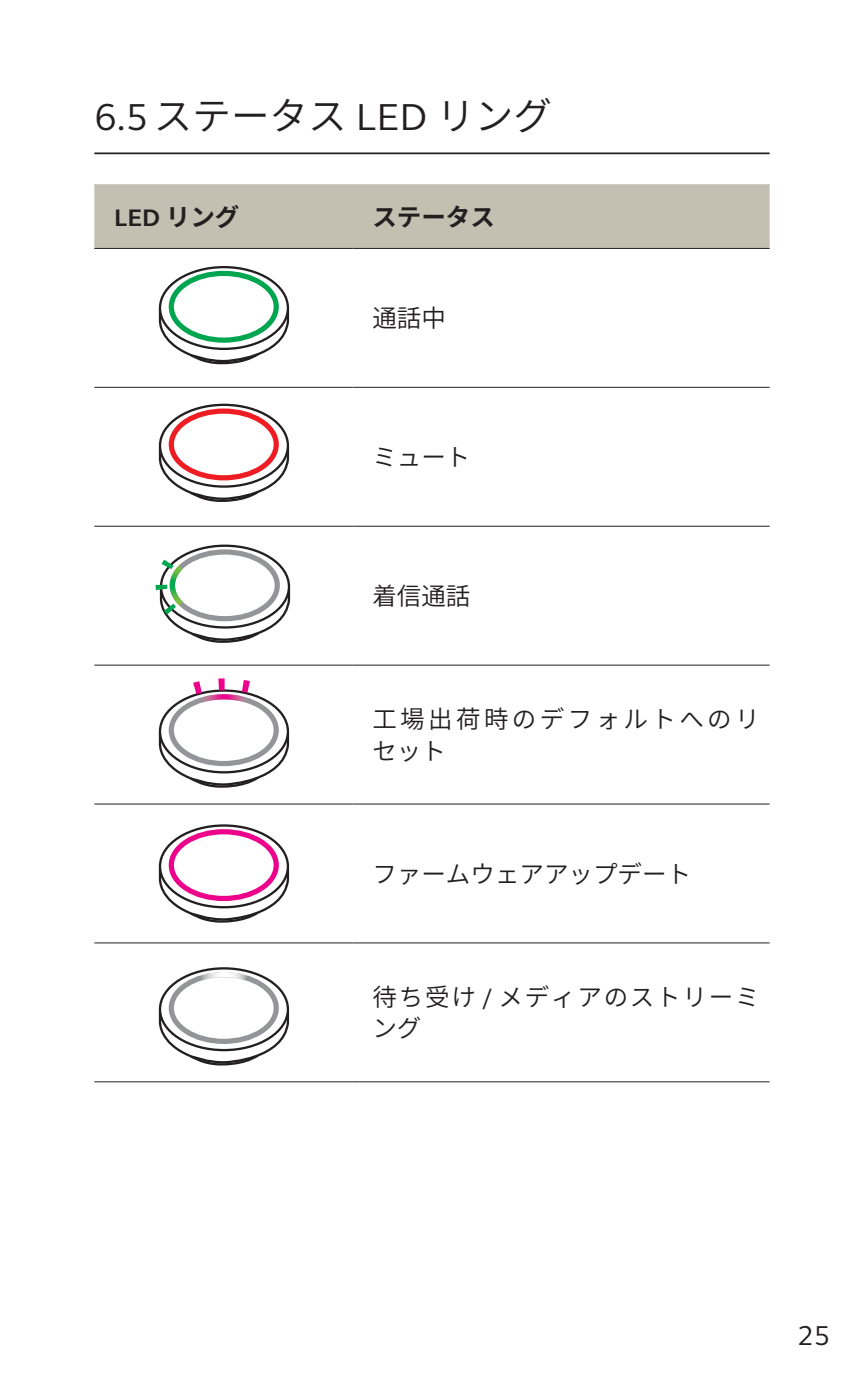
<style>
.page{position:relative;width:864px;height:1389px;background:#fff}
.page>*{position:absolute;margin:0;border:0;box-sizing:border-box;transform-origin:0 0}
.t1{font:38.5px "Source Han Sans";color:#231f20}
.t2{font:28px "GN Elliot";color:#231f20}
.Body_text{font:24.5px/31.5px "Source Han Sans";letter-spacing:.075em;color:#231f20}
.Body_text-2{font:24.5px/31.5px "Source Han Sans";letter-spacing:.14em;color:#231f20}
.Body_text-3{font:24.5px "Source Han Sans";color:#231f20}
.Table_heading{font:700 24.5px "GN Elliot";color:#231f20}
.Table_heading-2{font:700 24.5px "Source Han Sans";color:#231f20}
.s1{font-family:"GN Elliot"}
.s2{font-family:"Source Han Sans"}
</style>
<div class="page">
<hr style="left:94px;top:152px;width:675px;height:2px;background:#231f20">
<div style="left:94px;top:184px;width:675px;height:64px;background:#c3bfb1"></div>
<hr style="left:94px;top:248px;width:258px;height:1px;background:#231f20">
<hr style="left:352px;top:248px;width:417px;height:1px;background:#231f20">
<hr style="left:94px;top:387px;width:258px;height:1px;background:#231f20">
<hr style="left:352px;top:387px;width:417px;height:1px;background:#231f20">
<hr style="left:94px;top:526px;width:258px;height:1px;background:#231f20">
<hr style="left:352px;top:526px;width:417px;height:1px;background:#231f20">
<hr style="left:94px;top:665px;width:258px;height:1px;background:#231f20">
<hr style="left:352px;top:665px;width:417px;height:1px;background:#231f20">
<hr style="left:94px;top:803px;width:258px;height:2px;background:#231f20">
<hr style="left:352px;top:803px;width:417px;height:2px;background:#231f20">
<hr style="left:94px;top:942px;width:258px;height:2px;background:#231f20">
<hr style="left:352px;top:942px;width:417px;height:2px;background:#231f20">
<hr style="left:94px;top:1081px;width:258px;height:1px;background:#231f20">
<hr style="left:352px;top:1081px;width:417px;height:1px;background:#231f20">
<svg style="left:158px;top:307px;width:132px;height:58px"></svg>
<svg style="left:160px;top:267px;width:128px;height:82px"></svg>
<div style="left:159px;top:266px;width:130px;height:84px;border:2px solid #231f20;border-radius:50%"></div>
<div style="left:169px;top:271px;width:110px;height:72px;border:5px solid #00a54f;border-radius:50%"></div>
<svg style="left:158px;top:445px;width:132px;height:57px"></svg>
<svg style="left:160px;top:405px;width:128px;height:82px"></svg>
<div style="left:159px;top:404px;width:130px;height:84px;border:2px solid #231f20;border-radius:50%"></div>
<div style="left:169px;top:409px;width:110px;height:71px;border:5px solid #ee1d23;border-radius:50%"></div>
<svg style="left:161px;top:546px;width:128px;height:81px"></svg>
<div style="left:170px;top:549px;width:110px;height:72px;border:5px solid #939598;border-radius:50%"></div>
<svg style="left:155px;top:560px;width:136px;height:83px"></svg>
<svg style="left:158px;top:731px;width:132px;height:57px"></svg>
<svg style="left:160px;top:691px;width:128px;height:81px"></svg>
<div style="left:169px;top:694px;width:110px;height:72px;border:5px solid #939598;border-radius:50%"></div>
<svg style="left:193px;top:678px;width:57px;height:25px"></svg>
<svg style="left:158px;top:866px;width:132px;height:57px"></svg>
<svg style="left:160px;top:826px;width:128px;height:81px"></svg>
<div style="left:159px;top:824px;width:130px;height:84px;border:2px solid #231f20;border-radius:50%"></div>
<div style="left:169px;top:829px;width:110px;height:72px;border:5px solid #ed028c;border-radius:50%"></div>
<svg style="left:158px;top:1008px;width:132px;height:58px"></svg>
<svg style="left:160px;top:968px;width:128px;height:82px"></svg>
<div style="left:159px;top:967px;width:130px;height:84px;border:2px solid #231f20;border-radius:50%"></div>
<div style="left:169px;top:972px;width:110px;height:72px;border:5px solid #939598;border-radius:50%"></div>
<svg style="left:200px;top:972px;width:47px;height:9px"></svg>
<p class="t1" style="left:94px;top:94px;width:459px"><span class="s1">6.5</span> ステータス <span class="s1">LED</span> リング</p>
<p class="Table_heading" style="left:114px;top:201px;width:127px">LED <span class="s2">リング</span></p>
<p class="Table_heading-2" style="left:372px;top:203px;width:124px">ステータス</p>
<p class="Body_text" style="left:372px;top:303px;width:75px">通話中</p>
<p class="Body_text" style="left:372px;top:442px;width:99px">ミュート</p>
<p class="Body_text" style="left:372px;top:581px;width:99px">着信通話</p>
<p class="Body_text-2" style="left:372px;top:704px;width:388px">工場出荷時のデフォルトへのリセット</p>
<p class="Body_text-3" style="left:372px;top:860px;width:320px">ファームウェアアップデート</p>
<p class="Body_text" style="left:372px;top:982px;width:388px">待ち受け <span class="s1">/</span> メディアのストリーミング</p>
<p class="t2" style="left:797px;top:1317px;width:34px">25</p>
</div>
